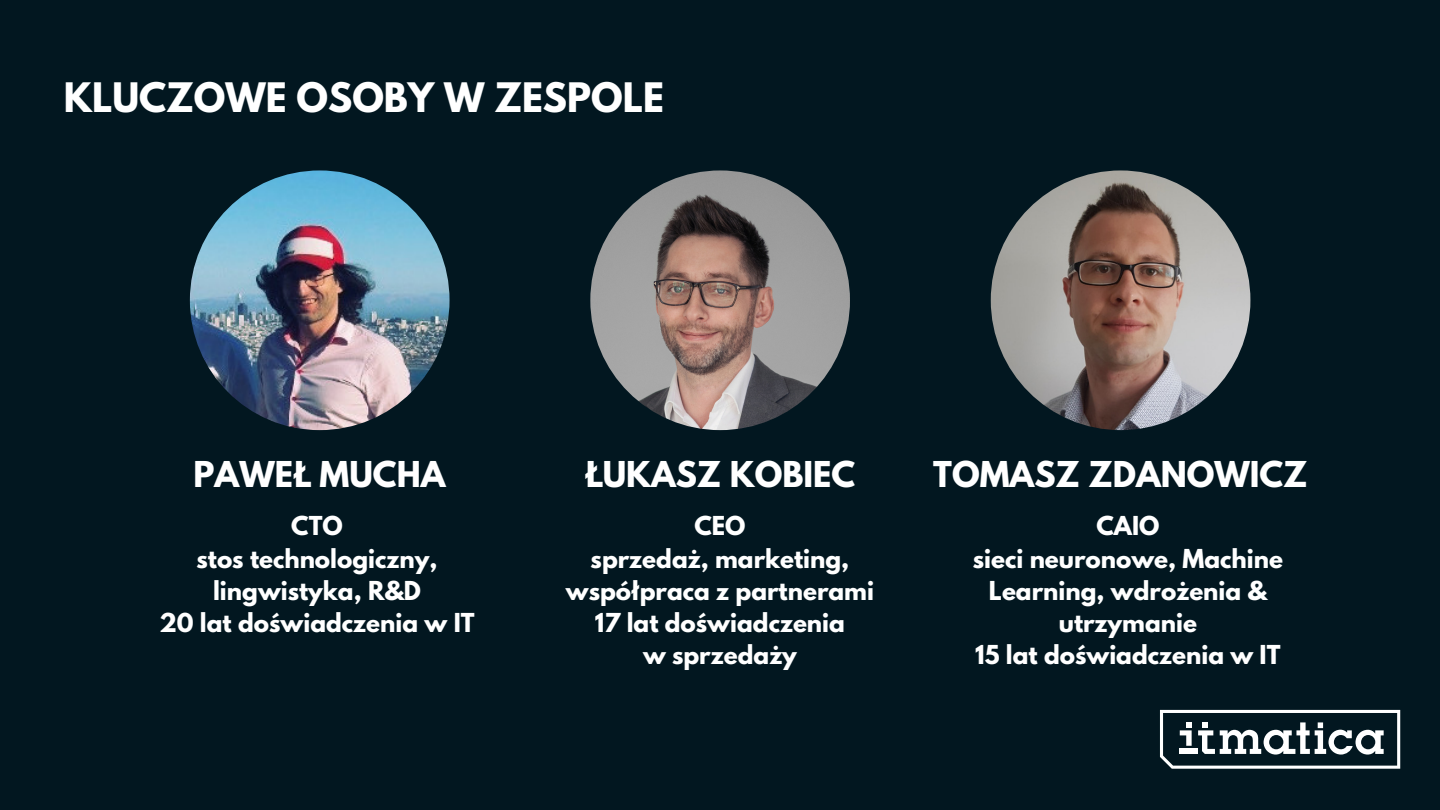
<style>
.page{position:relative;width:1440px;height:810px;background:#021720}
.page>*{position:absolute;margin:0;border:0;box-sizing:border-box;transform-origin:0 0}
.t1{font:700 36px "League Spartan";color:#fff}
.t2{font:700 31.6px "League Spartan";color:#fff}
.t3{font:700 23.1px/32.2px "League Spartan";color:#fff;text-align:center}
</style>
<div class="page">
<svg style="left:1160px;top:710px;width:240px;height:59px"></svg>
<img style="left:190px;top:170px;width:260px;height:260px;border-radius:50%">
<img style="left:590px;top:170px;width:260px;height:260px;border-radius:50%">
<img style="left:991px;top:170px;width:259px;height:260px;border-radius:50%">
<h1 class="t1" style="left:64px;top:80px;width:602px">KLUCZOWE OSOBY W ZESPOLE</h1>
<h2 class="t2" style="left:194px;top:459px;width:253px">PAWEŁ MUCHA</h2>
<h2 class="t2" style="left:585px;top:459px;width:272px">ŁUKASZ KOBIEC</h2>
<h2 class="t2" style="left:933px;top:459px;width:376px">TOMASZ ZDANOWICZ</h2>
<p class="t3" style="left:566px;top:513px;width:310px">CEO<br>sprzedaż, marketing, współpraca z partnerami<br>17 lat doświadczenia<br>w sprzedaży</p>
<p class="t3" style="left:973px;top:513px;width:312px">CAIO<br>sieci neuronowe, Machine<br>Learning, wdrożenia &amp; utrzymanie<br>15 lat doświadczenia w IT</p>
<p class="t3" style="left:159px;top:513px;width:317px">CTO<br>stos technologiczny, lingwistyka, R&amp;D<br>20 lat doświadczenia w IT</p>
</div>
